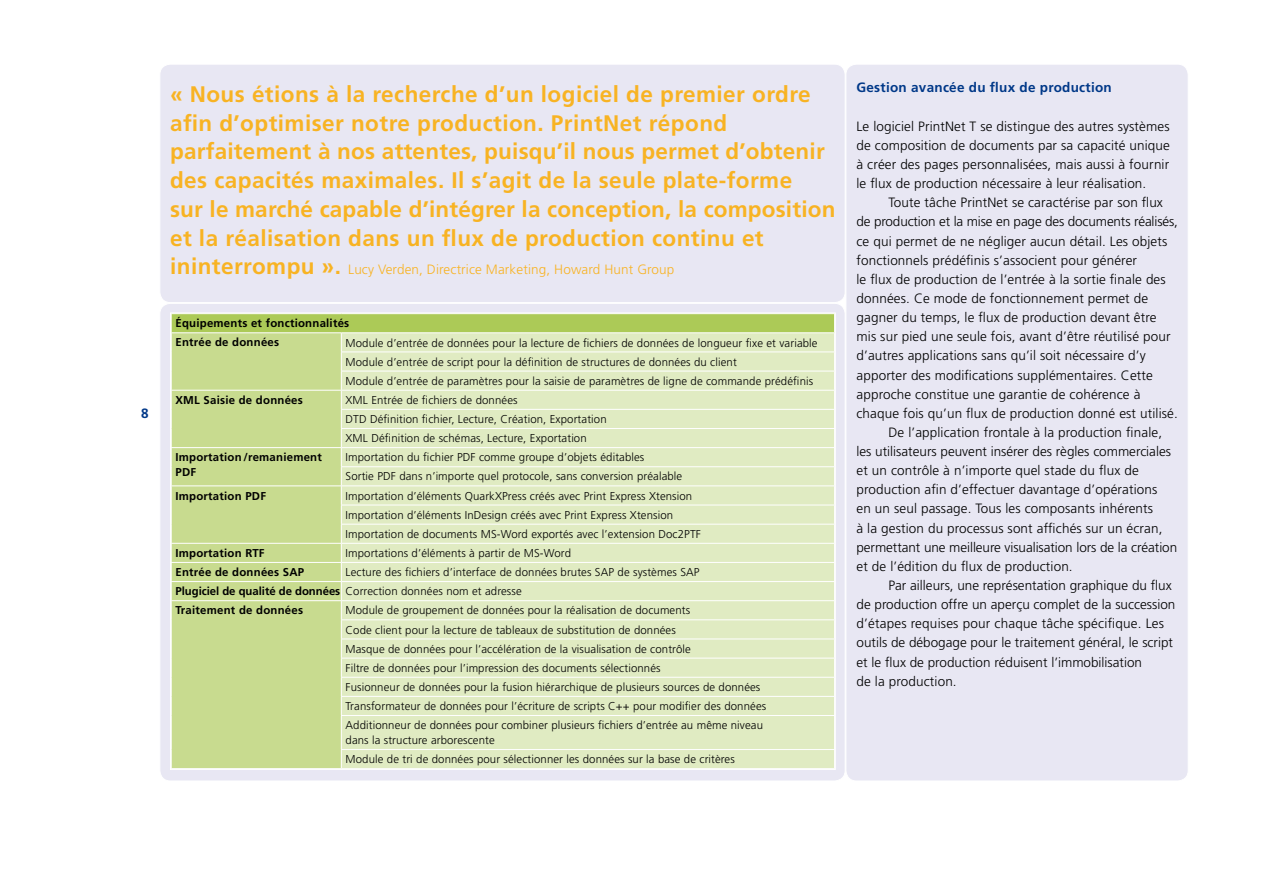
<style>
.page{position:relative;width:1263px;height:893px;background:#fff}
.page>*{position:absolute;margin:0;border:0;box-sizing:border-box;transform-origin:0 0}
.t1{font:700 22.5px/28.7px "Frutiger";letter-spacing:.02em;color:#f8b323}
.t2{font:300 13.5px/19.2px "Frutiger";letter-spacing:.01em;color:#000;text-align:justify}
.t3{font:300 13.5px "Frutiger";letter-spacing:.01em;color:#f8b323}
.t4{font:300 13.5px "Frutiger";letter-spacing:-.01em;color:#000}
.t5{font:700 13.5px "Frutiger";letter-spacing:.02em;color:#003888}
.t6{font:300 11.4px/19.2px "Frutiger";letter-spacing:.01em;color:#000}
.t7{font:700 11.4px/19.2px "Frutiger";letter-spacing:.02em;color:#000}
.s1{font-weight:700;font-size:22.5px}
.s2{font-weight:700}
</style>
<div class="page">
<div style="left:846px;top:64px;width:342px;height:717px;background:#e8e7f3;border-radius:11px"></div>
<svg style="left:160px;top:303px;width:685px;height:478px;fill:#e8e7f3"></svg>
<div style="left:160px;top:64px;width:685px;height:239px;background:#e8e7f3;border-radius:11px"></div>
<div style="left:159px;top:64px;width:686px;height:239px;border:1px solid #fff;border-radius:11px"></div>
<div style="left:171px;top:314px;width:663px;height:19px;background:#acca57"></div>
<div style="left:172px;top:333px;width:169px;height:435px;background:#c8db8f"></div>
<div style="left:342px;top:333px;width:492px;height:435px;background:#e0ebc2"></div>
<hr style="left:341px;top:447px;width:494px;height:1px;background:#fff">
<hr style="left:341px;top:466px;width:494px;height:1px;background:#fff">
<hr style="left:341px;top:485px;width:494px;height:1px;background:#fff">
<hr style="left:341px;top:505px;width:494px;height:1px;background:#fff">
<hr style="left:341px;top:524px;width:494px;height:1px;background:#fff">
<hr style="left:341px;top:543px;width:494px;height:1px;background:#fff">
<hr style="left:341px;top:562px;width:494px;height:1px;background:#fff">
<hr style="left:341px;top:581px;width:494px;height:1px;background:#fff">
<hr style="left:341px;top:600px;width:494px;height:1px;background:#fff">
<hr style="left:341px;top:619px;width:494px;height:1px;background:#fff">
<hr style="left:341px;top:639px;width:494px;height:1px;background:#fff">
<hr style="left:341px;top:658px;width:494px;height:1px;background:#fff">
<hr style="left:341px;top:677px;width:494px;height:1px;background:#fff">
<hr style="left:341px;top:696px;width:494px;height:1px;background:#fff">
<hr style="left:341px;top:715px;width:494px;height:1px;background:#fff">
<hr style="left:341px;top:749px;width:494px;height:1px;background:#fff">
<svg style="left:341px;top:333px;width:1px;height:382px"></svg>
<hr style="left:341px;top:716px;width:1px;height:33px;background:#fff">
<svg style="left:341px;top:750px;width:1px;height:18px"></svg>
<hr style="left:171px;top:332px;width:170px;height:1px;background:#fff">
<hr style="left:341px;top:332px;width:494px;height:1px;background:#fff">
<hr style="left:341px;top:352px;width:494px;height:1px;background:#fff">
<hr style="left:341px;top:371px;width:494px;height:1px;background:#fff">
<hr style="left:171px;top:390px;width:170px;height:1px;background:#fff">
<hr style="left:341px;top:390px;width:494px;height:1px;background:#fff">
<hr style="left:341px;top:409px;width:494px;height:1px;background:#fff">
<hr style="left:341px;top:428px;width:494px;height:1px;background:#fff">
<hr style="left:171px;top:447px;width:170px;height:1px;background:#fff">
<hr style="left:171px;top:485px;width:170px;height:1px;background:#fff">
<hr style="left:171px;top:543px;width:170px;height:1px;background:#fff">
<hr style="left:171px;top:562px;width:170px;height:1px;background:#fff">
<hr style="left:171px;top:581px;width:170px;height:1px;background:#fff">
<hr style="left:171px;top:600px;width:170px;height:1px;background:#fff">
<p class="t1" style="left:170px;top:80px;width:667px">« Nous étions à la recherche d’un logiciel de premier ordre afin d’optimiser notre production. PrintNet répond parfaite-ment à nos attentes, puisqu’il nous permet d’obtenir des capa--cités maximales. Il s’agit de la seule plate-forme<br>sur le marché capable d’intégrer la conception, la composition et la réalisation dans un flux de production continu et</p>
<p class="t3" style="left:170px;top:262px;width:506px"><span class="s1">ininterrompu ».</span> Lucy Verden, Directrice Marketing, Howard Hunt Group</p>
<p class="t7" style="left:175px;top:314px;width:175px">Équipements et fonctionnalités<br>Entrée de données</p>
<p class="t6" style="left:346px;top:333px;width:473px">Module d’entrée de données pour la lecture de fichiers de données de longueur fixe et variable<br>Module d’entrée de script pour la définition de structures de données du client<br>Module d’entrée de paramètres pour la saisie de paramètres de ligne de commande prédéfinis</p>
<p class="t7" style="left:175px;top:390px;width:129px">XML Saisie de données</p>
<p class="t6" style="left:346px;top:390px;width:263px">XML Entrée de fichiers de données<br>DTD Définition fichier, Lecture, Création, Exportation<br>XML Définition de schémas, Lecture, Exportation</p>
<p class="t7" style="left:175px;top:450px;width:148px;line-height:14.4px">Importation /remaniement<br>PDF</p>
<p class="t6" style="left:346px;top:448px;width:338px">Importation du fichier PDF comme groupe d’objets éditables<br>Sortie PDF dans n’importe quel protocole, sans conversion préalable</p>
<p class="t7" style="left:175px;top:486px;width:92px">Importation PDF</p>
<p class="t6" style="left:346px;top:486px;width:357px">Importation d’éléments QuarkXPress créés avec Print Express Xtension<br>Importation d’éléments InDesign créés avec Print Express Xtension<br>Importation de documents MS-Word exportés avec l’extension Doc2PTF</p>
<p class="t7" style="left:175px;top:543px;width:91px">Importation RTF</p>
<p class="t6" style="left:346px;top:543px;width:227px">Importations d’éléments à partir de MS-Word</p>
<p class="t7" style="left:175px;top:562px;width:130px">Entrée de données SAP</p>
<p class="t6" style="left:175px;top:563px;width:526px;text-indent:170px">Lecture des fichiers d’interface de données brutes SAP de systèmes SAP<br><span class="s2">Plugiciel de qualité de données</span> Correction données nom et adresse<br><span class="s2">Traitement de données</span></p>
<p class="t6" style="left:346px;top:601px;width:422px">Module de groupement de données pour la réalisation de documents<br>Code client pour la lecture de tableaux de substitution de données<br>Masque de données pour l’accélération de la visualisation de contrôle<br>Filtre de données pour l’impression des documents sélectionnés<br>Fusionneur de données pour la fusion hiérarchique de plusieurs sources de données Transformateur de données pour l’écriture de scripts C++ pour modifier des données Additionneur de données pour combiner plusieurs fichiers d’entrée au même niveau</p>
<p class="t6" style="left:346px;top:730px;width:391px;line-height:19.6px">dans la structure arborescente<br>Module de tri de données pour sélectionner les données sur la base de critères</p>
<p class="t5" style="left:856px;top:80px;width:257px">Gestion avancée du flux de production</p>
<p class="t2" style="left:856px;top:116px;width:315px">Le logiciel PrintNet T se distingue des autres systèmes de composition de documents par sa capacité unique à créer des pages personnalisées, mais aussi à fournir le flux de production nécessaire à leur réalisation.</p>
<p class="t2" style="left:888px;top:193px;width:276px">Toute tâche PrintNet se caractérise par son flux</p>
<p class="t4" style="left:856px;top:214px;width:323px">de production et la mise en page des documents réalisés,</p>
<p class="t2" style="left:856px;top:231px;width:312px">ce qui permet de ne négliger aucun détail. Les objets</p>
<p class="t2" style="left:856px;top:250px;width:282px">fonctionnels prédéfinis s’associent pour générer</p>
<p class="t2" style="left:856px;top:270px;width:311px">le flux de production de l’entrée à la sortie finale des</p>
<p class="t2" style="left:856px;top:289px;width:293px">données. Ce mode de fonctionnement permet de</p>
<p class="t2" style="left:856px;top:308px;width:302px">gagner du temps, le flux de production devant être</p>
<p class="t2" style="left:856px;top:327px;width:315px">mis sur pied une seule fois, avant d’être réutilisé pour</p>
<p class="t2" style="left:856px;top:346px;width:291px">d’autres applications sans qu’il soit nécessaire d’y</p>
<p class="t2" style="left:856px;top:365px;width:298px">apporter des modifications supplémentaires. Cette</p>
<p class="t2" style="left:856px;top:384px;width:285px">approche constitue une garantie de cohérence à</p>
<p class="t2" style="left:856px;top:403px;width:323px">chaque fois qu’un flux de production donné est utilisé.</p>
<p class="t2" style="left:888px;top:423px;width:275px">De l’application frontale à la production finale,</p>
<p class="t2" style="left:856px;top:442px;width:316px">les utilisateurs peuvent insérer des règles commerciales</p>
<p class="t2" style="left:856px;top:461px;width:284px">et un contrôle à n’importe quel stade du flux de</p>
<p class="t2" style="left:856px;top:480px;width:302px">production afin d’effectuer davantage d’opérations</p>
<p class="t2" style="left:856px;top:499px;width:298px">en un seul passage. Tous les composants inhérents</p>
<p class="t2" style="left:856px;top:518px;width:307px">à la gestion du processus sont affichés sur un écran,</p>
<p class="t2" style="left:856px;top:537px;width:322px">permettant une meilleure visualisation lors de la création</p>
<p class="t2" style="left:856px;top:557px;width:218px">et de l’édition du flux de production.</p>
<p class="t2" style="left:888px;top:576px;width:285px">Par ailleurs, une représentation graphique du flux</p>
<p class="t2" style="left:856px;top:595px;width:320px">de production offre un aperçu complet de la succession</p>
<p class="t2" style="left:856px;top:614px;width:309px">d’étapes requises pour chaque tâche spécifique. Les</p>
<p class="t2" style="left:856px;top:633px;width:318px">outils de débogage pour le traitement général, le script</p>
<p class="t2" style="left:856px;top:652px;width:287px">et le flux de production réduisent l’immobili-sation</p>
<p class="t2" style="left:856px;top:671px;width:102px">de la production.</p>
</div>
